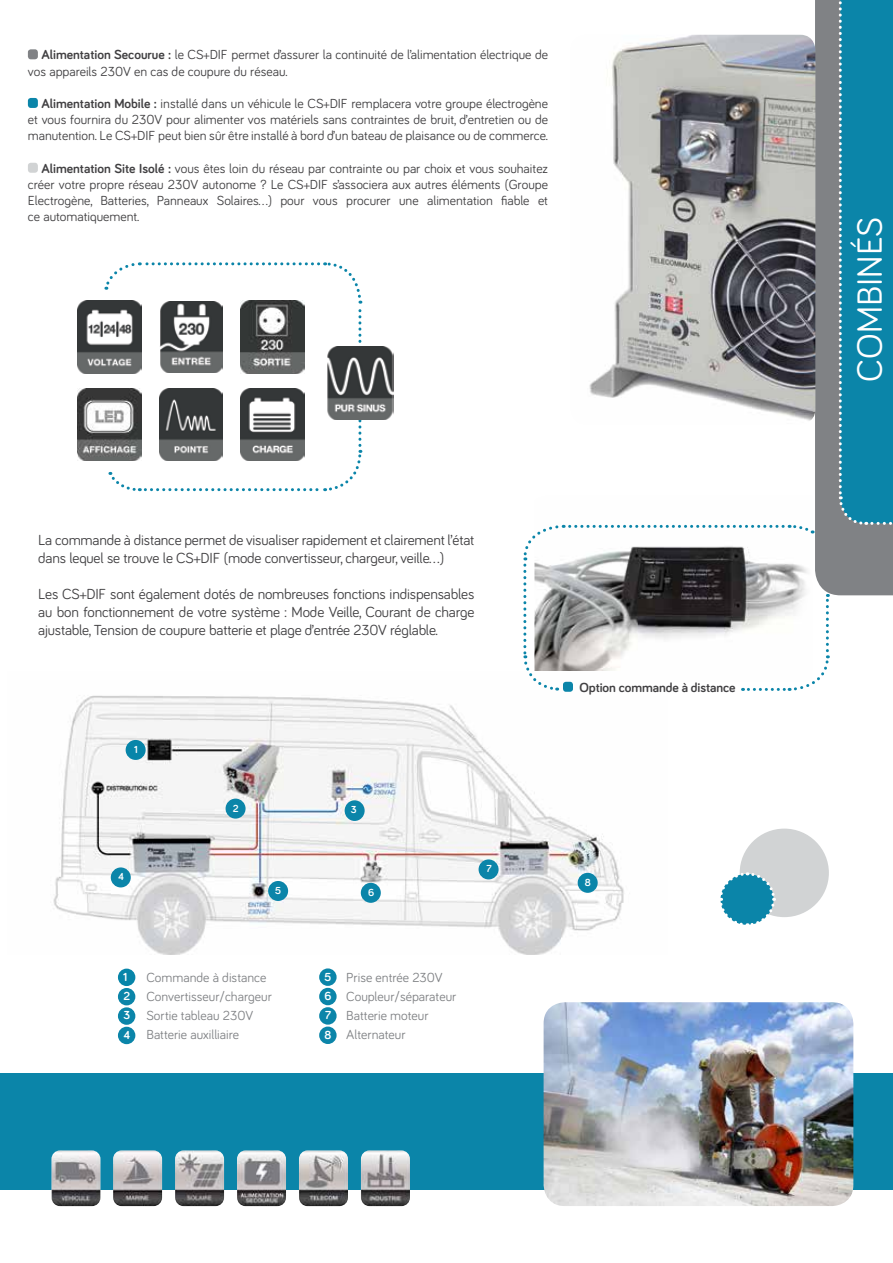
<style>
.page{position:relative;width:893px;height:1263px;background:#fff}
.page>*{position:absolute;margin:0;border:0;box-sizing:border-box;transform-origin:0 0}
.t1{font:36px "Bariol";color:#fff}
.t2{font:15px/18px "Bariol";letter-spacing:-.01em;color:#414042}
.t3{font:13.5px/16.2px "Bariol";color:#414042;text-align:justify}
.t4{font:13.5px/19px "Bariol";color:#808285}
.t5{font:700 13.5px "Bariol";letter-spacing:-.005em;color:#414042}
.t6{font:700 12px/19.4px "Bariol";color:#fff}
.t7{font:700 10.5px "Bariol";color:#fff}
.s1{font-weight:700}
</style>
<div class="page">
<div style="left:815px;top:0;width:78px;height:595px;background:#808285"></div>
<svg style="left:837px;top:0;width:56px;height:526px"></svg>
<div style="left:0;top:1073px;width:893px;height:117px;background:#0b85a9"></div>
<div style="left:28px;top:49px;width:10px;height:10px;background:#808285;border-radius:3px"></div>
<div style="left:28px;top:98px;width:10px;height:10px;background:#0b85a9;border-radius:3px"></div>
<div style="left:28px;top:163px;width:10px;height:10px;background:#d1d3d4;border-radius:3px"></div>
<img style="left:237px;top:1150px;width:49px;height:56px">
<img style="left:299px;top:1150px;width:49px;height:56px">
<img style="left:175px;top:1150px;width:49px;height:56px">
<img style="left:113px;top:1150px;width:49px;height:56px">
<img style="left:51px;top:1150px;width:49px;height:56px">
<img style="left:361px;top:1150px;width:49px;height:56px">
<img style="left:589px;top:35px;width:226px;height:386px">
<img style="left:53px;top:695px;width:571px;height:260px">
<div style="left:118px;top:968px;width:17px;height:18px;background:#0785a9;border-radius:50%"></div>
<div style="left:118px;top:988px;width:17px;height:17px;background:#0b85a9;border-radius:50%"></div>
<div style="left:118px;top:1007px;width:17px;height:18px;background:#0b85a9;border-radius:50%"></div>
<div style="left:118px;top:1027px;width:17px;height:17px;background:#0b85a9;border-radius:50%"></div>
<div style="left:319px;top:968px;width:18px;height:18px;background:#0b85a9;border-radius:50%"></div>
<div style="left:319px;top:988px;width:18px;height:17px;background:#0b85a9;border-radius:50%"></div>
<div style="left:319px;top:1007px;width:18px;height:18px;background:#0b85a9;border-radius:50%"></div>
<div style="left:319px;top:1026px;width:18px;height:18px;background:#0b85a9;border-radius:50%"></div>
<div style="left:126px;top:740px;width:20px;height:20px;background:#0785a9;border-radius:50%"></div>
<div style="left:226px;top:798px;width:20px;height:21px;background:#0b85a9;border-radius:50%"></div>
<div style="left:345px;top:800px;width:20px;height:21px;background:#0b85a9;border-radius:50%"></div>
<div style="left:111px;top:867px;width:20px;height:20px;background:#0b85a9;border-radius:50%"></div>
<div style="left:268px;top:881px;width:20px;height:20px;background:#0b85a9;border-radius:50%"></div>
<div style="left:361px;top:883px;width:20px;height:20px;background:#0b85a9;border-radius:50%"></div>
<div style="left:479px;top:859px;width:20px;height:20px;background:#0b85a9;border-radius:50%"></div>
<div style="left:578px;top:873px;width:20px;height:20px;background:#0b85a9;border-radius:50%"></div>
<img style="left:78px;top:300px;width:25px;height:73px">
<img style="left:78px;top:388px;width:25px;height:73px">
<svg style="left:103px;top:262px;width:260px;height:230px"></svg>
<svg style="left:523px;top:523px;width:307px;height:169px"></svg>
<img style="left:544px;top:1002px;width:309px;height:204px">
<img style="left:326px;top:347px;width:67px;height:72px">
<div style="left:740px;top:829px;width:89px;height:88px;background:#d1d3d4;border-radius:50%"></div>
<svg style="left:720px;top:871px;width:57px;height:54px"></svg>
<p class="t3" style="left:28px;top:46px;width:522px;text-indent:14px"><span class="s1">Alimentation Secourue :</span> le CS+DIF permet d’assurer la continuité de l’alimentation électrique de vos appareils 230V en cas de coupure du réseau.</p>
<p class="t3" style="left:28px;top:95px;width:522px;text-indent:14px"><span class="s1">Alimentation Mobile :</span> installé dans un véhicule le CS+DIF remplacera votre groupe électrogène et vous fournira du 230V pour alimenter vos matériels sans contraintes de bruit, d’entretien ou de manutention. Le CS+DIF peut bien sûr être installé à bord d’un bateau de plaisance ou de commerce.</p>
<p class="t3" style="left:28px;top:159px;width:522px;text-indent:14px"><span class="s1">Alimentation Site Isolé :</span> vous êtes loin du réseau par contrainte ou par choix et vous souhaitez créer votre propre réseau 230V autonome ? Le CS+DIF s’associera aux autres éléments (Groupe Electrogène, Batteries, Panneaux Solaires…) pour vous procurer une alimentation fiable et ce automatiquement.</p>
<p class="t2" style="left:38px;top:531px;width:438px">La commande à distance permet de visualiser rapidement et clairement l’état dans lequel se trouve le CS+DIF (mode convertisseur, chargeur, veille…)</p>
<p class="t2" style="left:38px;top:585px;width:438px;text-align:justify">Les CS+DIF sont également dotés de nombreuses fonctions indispensables au bon fonctionnement de votre système : Mode Veille, Courant de charge ajustable, Tension de coupure batterie et plage d’entrée 230V réglable.</p>
<p class="t7" style="left:134px;top:742px;width:5px">1</p>
<p class="t7" style="left:118px;top:870px;width:7px">4</p>
<p class="t7" style="left:233px;top:801px;width:7px">2</p>
<p class="t7" style="left:351px;top:803px;width:7px">3</p>
<p class="t7" style="left:275px;top:883px;width:8px">5</p>
<p class="t7" style="left:368px;top:885px;width:8px">6</p>
<p class="t7" style="left:486px;top:862px;width:7px">7</p>
<p class="t4" style="left:146px;top:967px;width:127px">Commande à distance<br>Convertisseur/chargeur<br>Sortie tableau 230V<br>Batterie auxilliaire</p>
<p class="t6" style="left:123px;top:966px;width:8px">1<br>2<br>3<br>4</p>
<p class="t6" style="left:324px;top:966px;width:9px;text-align:justify">5<br>6<br>7<br>8</p>
<p class="t4" style="left:346px;top:967px;width:112px">Prise entrée 230V<br>Coupleur/séparateur<br>Batterie moteur<br>Alternateur</p>
<p class="t5" style="left:579px;top:678px;width:158px">Option commande à distance</p>
<p class="t7" style="left:585px;top:875px;width:8px">8</p>
<h1 class="t1" style="left:845px;top:382px;width:167px;rotate:-90deg">COMBINÉS</h1>
</div>
